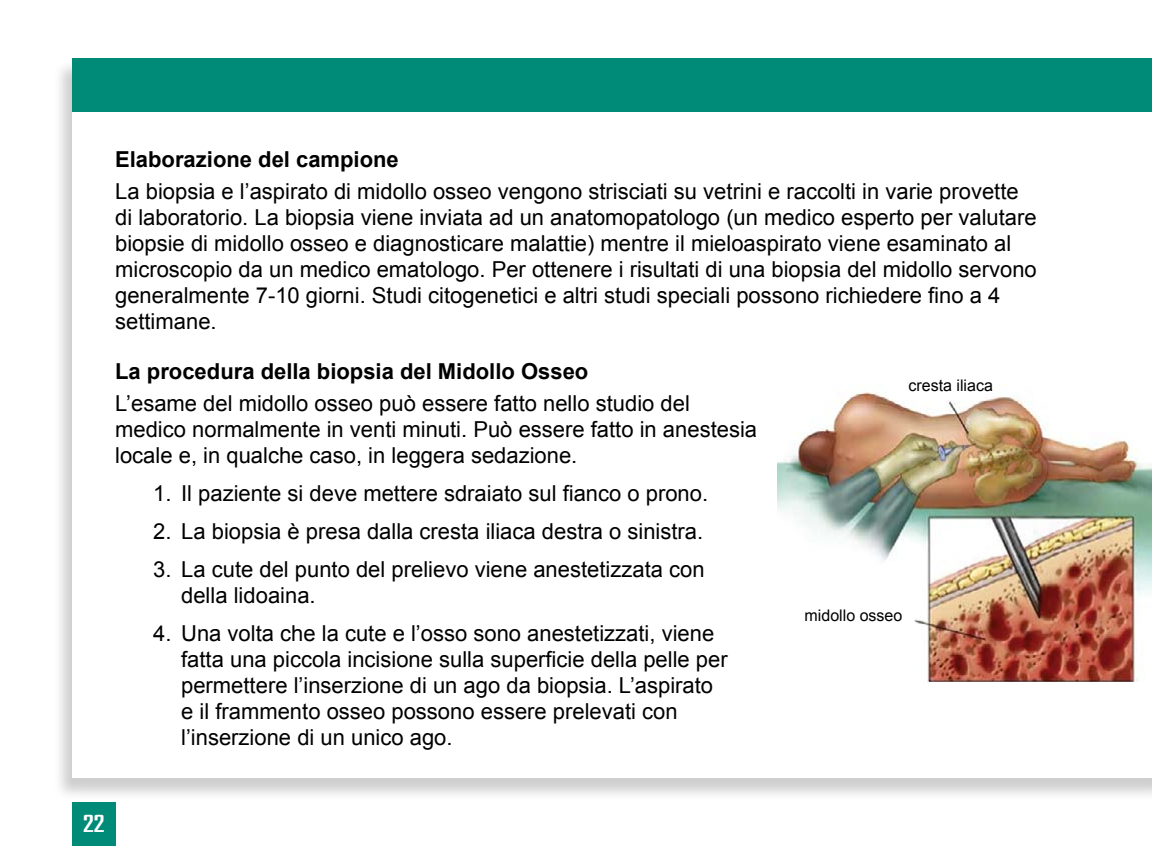
<style>
.page{position:relative;width:1152px;height:864px;background:#fff}
.page>*{position:absolute;margin:0;border:0;box-sizing:border-box;transform-origin:0 0}
.t1{font:700 22.4px "Bureau Agency";color:#fff;scale:1.33 1}
.t2{font:22px/26px "Arial";color:#000}
.t3{font:700 22px "Arial";color:#000}
.t4{font:16px "Arial";color:#000}
</style>
<div class="page">
<div style="left:53px;top:58px;width:1099px;height:743px;background:#000;opacity:.2"></div>
<div style="left:72px;top:58px;width:1080px;height:720px;background:#fff"></div>
<div style="left:72px;top:58px;width:1080px;height:54px;background:#008b79"></div>
<div style="left:72px;top:802px;width:44px;height:44px;background:#008b79"></div>
<img style="left:778px;top:392px;width:374px;height:290px">
<p class="t3" style="left:115px;top:145px;width:285px">Elaborazione del campione</p>
<p class="t2" style="left:115px;top:179px;width:923px">La biopsia e l’aspirato di midollo osseo vengono strisciati su vetrini e raccolti in varie provette di laboratorio. La biopsia viene inviata ad un anatomopatologo (un medico esperto per valutare biopsie di midollo osseo e diagnosticare malattie) mentre il mieloaspirato viene esaminato al microscopio da un medico ematologo. Per ottenere i risultati di una biopsia del midollo servono generalmente 7-10 giorni. Studi citogenetici e altri studi speciali possono richiedere fino a 4 settimane.</p>
<p class="t3" style="left:115px;top:357px;width:475px">La procedura della biopsia del Midollo Osseo</p>
<p class="t2" style="left:115px;top:391px;width:643px">L’esame del midollo osseo può essere fatto nello studio del medico normalmente in venti minuti. Può essere fatto in anestesia locale e, in qualche caso, in leggera sedazione.</p>
<p class="t2" style="left:153px;top:481px;width:557px">1. Il paziente si deve mettere sdraiato sul fianco o prono.</p>
<p class="t2" style="left:153px;top:519px;width:552px">2. La biopsia è presa dalla cresta iliaca destra o sinistra.</p>
<p class="t2" style="left:181px;top:557px;width:525px;text-indent:-28px">3. La cute del punto del prelievo viene anestetizzata con della lidoaina.</p>
<p class="t2" style="left:181px;top:621px;width:548px;text-indent:-28px">4. Una volta che la cute e l’osso sono anestetizzati, viene fatta una piccola incisione sulla superficie della pelle per permettere l’inserzione di un ago da biopsia. L’aspirato e il frammento osseo possono essere prelevati con l’inserzione di un unico ago.</p>
<p class="t4" style="left:908px;top:375px;width:86px">cresta iliaca</p>
<p class="t4" style="left:805px;top:605px;width:99px">midollo osseo</p>
<p class="t1" style="left:83px;top:811px;width:18px">22</p>
</div>
